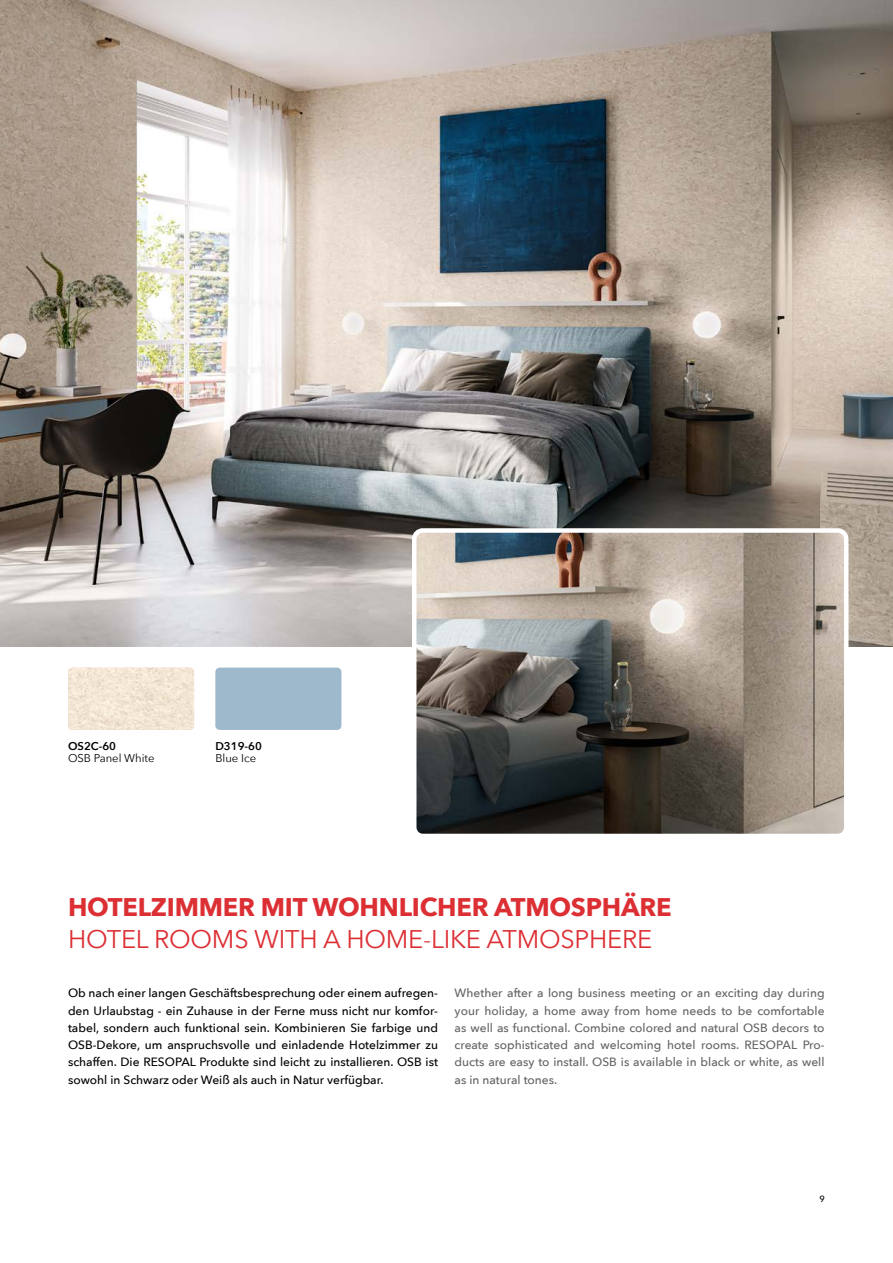
<style>
.page{position:relative;width:893px;height:1263px;background:#fff}
.page>*{position:absolute;margin:0;border:0;box-sizing:border-box;transform-origin:0 0}
.t1{font:700 25.5px "Avenir Next";letter-spacing:-.01em;color:#dc2f34}
.t2{font:25.5px "Avenir Next";letter-spacing:-.01em;color:#dc2f34}
.t3{font:500 12px/17.2px "Avenir Next";color:#000;text-align:justify}
.t4{font:500 12px/17.2px "Avenir Next";color:#646363;text-align:justify}
.t5{font:11.25px "Avenir Next";color:#000}
.t6{font:600 11.25px "Avenir Next";color:#000}
.t7{font:500 9px "Avenir Next";color:#000}
</style>
<div class="page">
<img style="left:0;top:0;width:893px;height:646px">
<img style="left:417px;top:533px;width:426px;height:300px">
<div style="left:412px;top:528px;width:436px;height:310px;border:4px solid #fff;border-radius:9px"></div>
<div style="left:215px;top:668px;width:126px;height:62px;background:#9eb8cc;border-radius:4px"></div>
<img style="left:68px;top:668px;width:126px;height:62px">
<p class="t6" style="left:68px;top:739px;width:50px">OS2C-60</p>
<p class="t5" style="left:68px;top:751px;width:88px">OSB Panel White</p>
<p class="t6" style="left:215px;top:739px;width:48px">D319-60</p>
<p class="t5" style="left:215px;top:751px;width:42px">Blue Ice</p>
<h1 class="t1" style="left:68px;top:885px;width:605px">HOTELZIMMER MIT WOHNLICHER ATMOSPHÄRE</h1>
<h1 class="t2" style="left:68px;top:924px;width:586px">HOTEL ROOMS WITH A HOME-LIKE ATMOSPHERE</h1>
<p class="t3" style="left:68px;top:984px;width:371px">Ob nach einer langen Geschäftsbesprechung oder einem aufregen&shy;den Urlaubstag - ein Zuhause in der Ferne muss nicht nur komfor&shy;tabel, sondern auch funktional sein. Kombinieren Sie farbige und OSB-Dekore, um anspruchsvolle und einladende Hotelzimmer zu schaffen. Die RESOPAL Produkte sind leicht zu installieren. OSB ist sowohl in Schwarz oder Weiß als auch in Natur verfügbar.</p>
<p class="t4" style="left:455px;top:984px;width:371px">Whether after a long business meeting or an exciting day during your holiday, a home away from home needs to be comfortable as well as functional. Combine colored and natural OSB decors to create sophisticated and welcoming hotel rooms. RESOPAL Pro&shy;ducts are easy to install. OSB is available in black or white, as well as in natural tones.</p>
<p class="t7" style="left:820px;top:1191px;width:7px">9</p>
</div>
